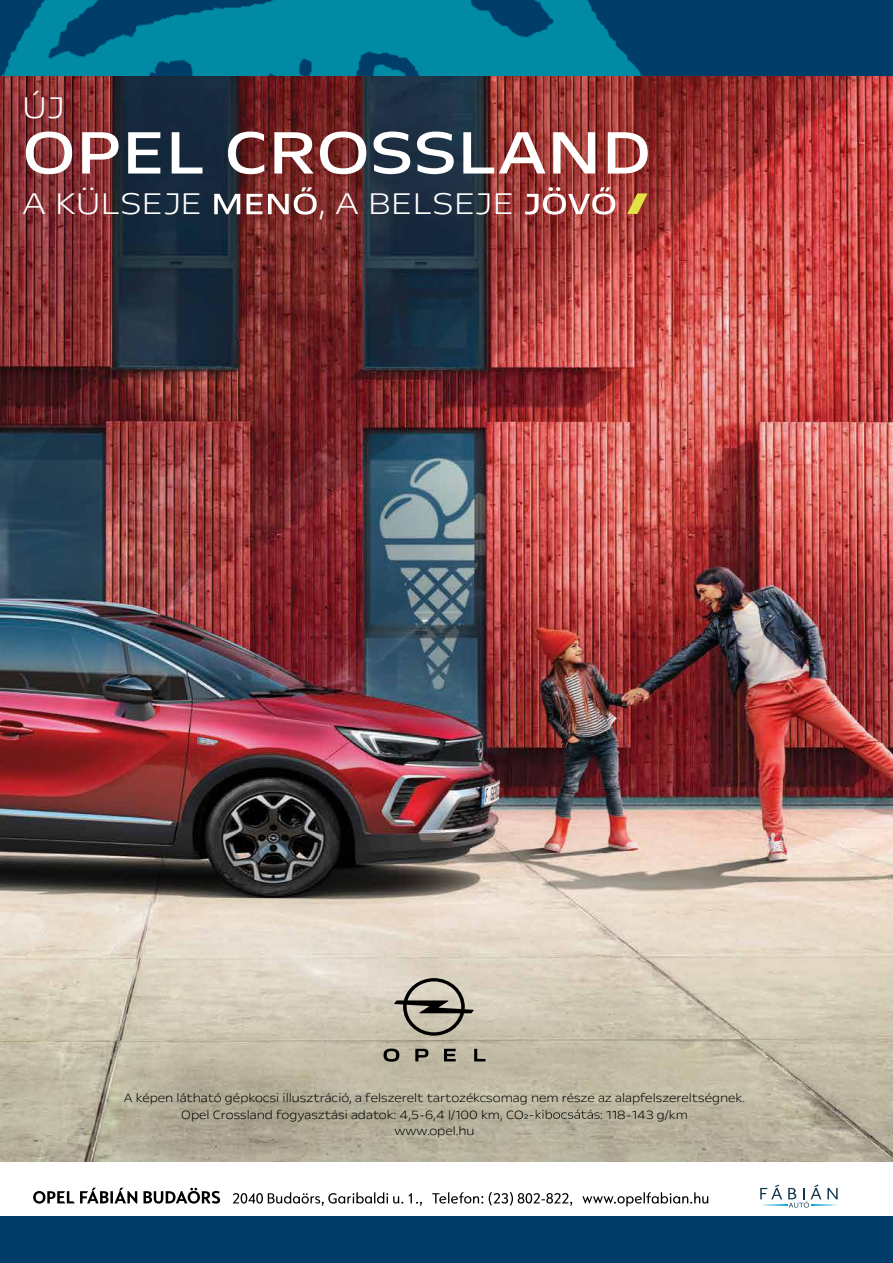
<style>
.page{position:relative;width:893px;height:1263px;background:#fff}
.page>*{position:absolute;margin:0;border:0;box-sizing:border-box;transform-origin:0 0}
.t1{font:68.55px "Opel Next";color:#fff;scale:1.17 1}
.t2{font:300 33.9px "Opel Next";color:#fff;scale:1.17 1}
.t3{font:300 13.5px/16.4px "Opel Next";color:#000;scale:1.07 1}
</style>
<div class="page">
<div style="left:0;top:0;width:893px;height:77px;background:#003e69"></div>
<div style="left:0;top:1216px;width:893px;height:47px;background:#003e69"></div>
<img style="left:0;top:0;width:785px;height:77px">
<img style="left:0;top:77px;width:893px;height:1085px">
<svg style="left:627px;top:193px;width:21px;height:21px"></svg>
<svg style="left:214px;top:194px;width:26px;height:20px"></svg>
<svg style="left:246px;top:194px;width:16px;height:20px"></svg>
<svg style="left:268px;top:187px;width:49px;height:28px"></svg>
<svg style="left:525px;top:187px;width:90px;height:28px"></svg>
<svg style="left:383px;top:1048px;width:102px;height:14px"></svg>
<svg style="left:394px;top:978px;width:80px;height:58px;background:#a19c8e"></svg>
<svg style="left:524px;top:1110px;width:76px;height:9px"></svg>
<svg style="left:760px;top:1184px;width:78px;height:23px"></svg>
<svg style="left:33px;top:1188px;width:676px;height:18px"></svg>
<h2 class="t2" style="left:22px;top:87px;width:38px">ÚJ</h2>
<h1 class="t1" style="left:22px;top:110px;width:540px">OPEL CROSSLAND</h1>
<h2 class="t2" style="left:22px;top:183px;width:155px">A KÜLSEJE</h2>
<h2 class="t2" style="left:319px;top:183px;width:169px">, A BELSEJE</h2>
<p class="t3" style="left:181px;top:1090px;width:528px;text-indent:-57px">A képen látható gépkocsi illusztráció, a felszerelt tartozékcsomag nem része az alapfelszereltségnek.<br>Opel Crossland fogyasztási adatok: 4,5-6,4 l/100 km, CO</p>
<p class="t3" style="left:600px;top:1106px;width:83px">: 118-143 g/km</p>
<p class="t3" style="left:394px;top:1122px;width:76px">www.opel.hu</p>
</div>
